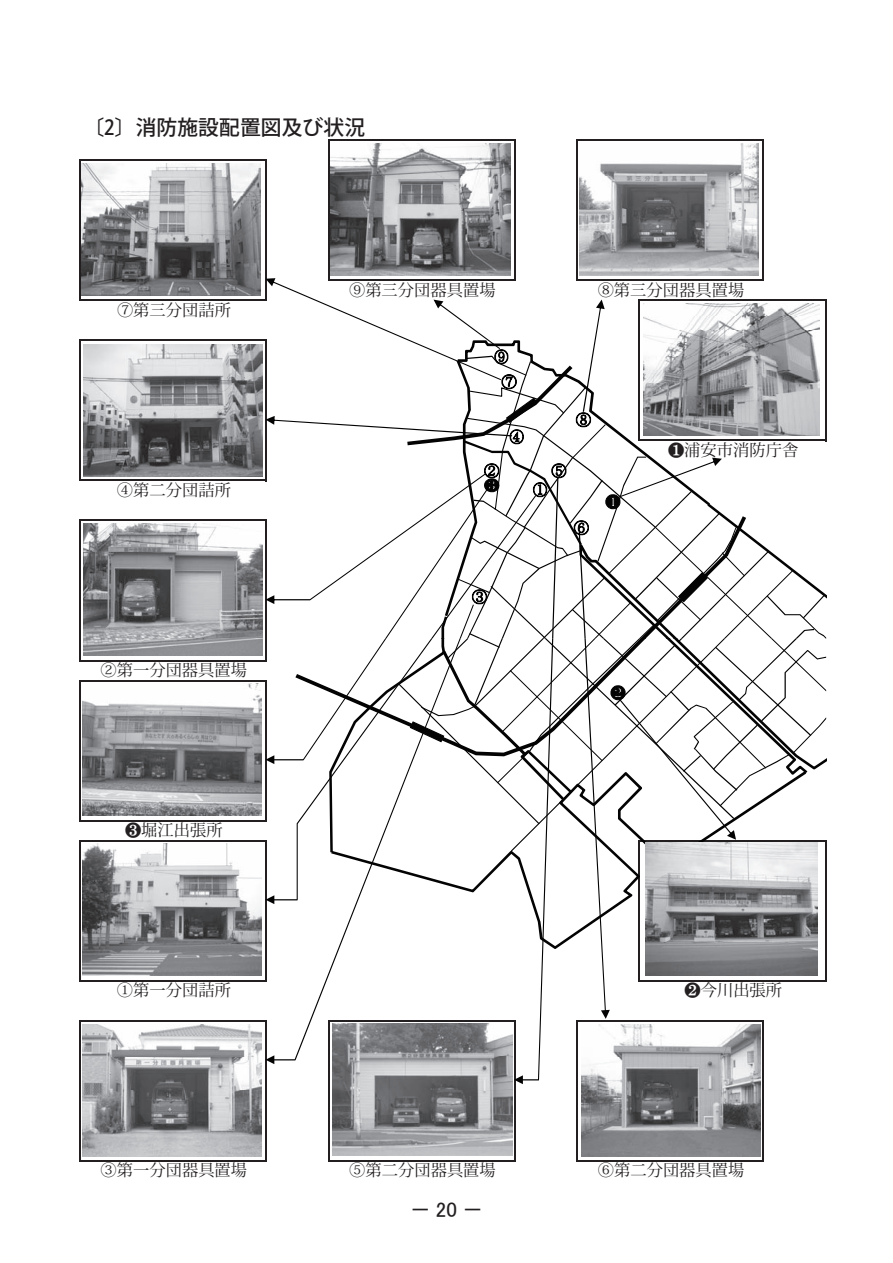
<style>
.page{position:relative;width:893px;height:1263px;background:#fff}
.page>*{position:absolute;margin:0;border:0;box-sizing:border-box;transform-origin:0 0}
.t1{font:21px "MS Gothic";color:#231f20}
.t2{font:500 20.7px "Koz Go Pr 6 N";letter-spacing:.01em;color:#231f20}
.t3{font:16.35px "Koz Min Pr 6 N";color:#231f20}
.s1{font-family:"MS Mincho"}
.s2{font-family:"MS P Gothic"}
</style>
<div class="page">
<hr style="left:329px;top:140px;width:187px;height:1px;background:#231f20">
<hr style="left:81px;top:300px;width:186px;height:1px;background:#231f20">
<hr style="left:79px;top:160px;width:2px;height:141px;background:#231f20">
<hr style="left:266px;top:161px;width:1px;height:140px;background:#231f20">
<hr style="left:79px;top:340px;width:2px;height:141px;background:#231f20">
<hr style="left:328px;top:140px;width:1px;height:141px;background:#231f20">
<hr style="left:514px;top:141px;width:2px;height:140px;background:#231f20">
<hr style="left:576px;top:140px;width:2px;height:141px;background:#231f20">
<hr style="left:763px;top:141px;width:1px;height:140px;background:#231f20">
<hr style="left:79px;top:520px;width:2px;height:118px;background:#231f20">
<hr style="left:578px;top:140px;width:186px;height:1px;background:#231f20">
<hr style="left:81px;top:160px;width:186px;height:1px;background:#231f20">
<hr style="left:81px;top:340px;width:186px;height:1px;background:#231f20">
<hr style="left:81px;top:480px;width:186px;height:1px;background:#231f20">
<hr style="left:81px;top:520px;width:186px;height:1px;background:#231f20">
<img style="left:331px;top:144px;width:179px;height:132px">
<img style="left:81px;top:164px;width:180px;height:132px">
<img style="left:83px;top:345px;width:180px;height:132px">
<img style="left:83px;top:524px;width:180px;height:132px">
<img style="left:579px;top:144px;width:180px;height:132px">
<hr style="left:79px;top:638px;width:2px;height:23px;background:#231f20">
<hr style="left:79px;top:680px;width:2px;height:141px;background:#231f20">
<hr style="left:81px;top:840px;width:186px;height:1px;background:#231f20">
<hr style="left:81px;top:980px;width:186px;height:1px;background:#231f20">
<hr style="left:79px;top:840px;width:2px;height:141px;background:#231f20">
<hr style="left:81px;top:1020px;width:186px;height:1px;background:#231f20">
<hr style="left:81px;top:1160px;width:186px;height:1px;background:#231f20">
<hr style="left:329px;top:1160px;width:187px;height:1px;background:#231f20">
<hr style="left:79px;top:1020px;width:2px;height:141px;background:#231f20">
<hr style="left:266px;top:1021px;width:1px;height:140px;background:#231f20">
<hr style="left:328px;top:1020px;width:1px;height:141px;background:#231f20">
<hr style="left:514px;top:1021px;width:2px;height:140px;background:#231f20">
<hr style="left:576px;top:1020px;width:2px;height:141px;background:#231f20">
<hr style="left:763px;top:1021px;width:1px;height:140px;background:#231f20">
<hr style="left:81px;top:660px;width:186px;height:1px;background:#231f20">
<hr style="left:81px;top:680px;width:186px;height:1px;background:#231f20">
<hr style="left:81px;top:820px;width:186px;height:1px;background:#231f20">
<hr style="left:578px;top:1160px;width:186px;height:1px;background:#231f20">
<img style="left:82px;top:684px;width:179px;height:132px">
<img style="left:82px;top:1025px;width:179px;height:132px">
<img style="left:333px;top:1084px;width:179px;height:72px">
<img style="left:82px;top:844px;width:179px;height:132px">
<img style="left:581px;top:1084px;width:180px;height:73px">
<svg style="left:265px;top:278px;width:561px;height:806px"></svg>
<p class="t2" style="left:83px;top:116px;width:283px">〔2〕消防施設配置図及び状況</p>
<p class="t3" style="left:117px;top:300px;width:116px">⑦第三分団詰所</p>
<p class="t3" style="left:117px;top:480px;width:116px">④第二分団詰所</p>
<p class="t3" style="left:101px;top:660px;width:148px">②第一分団器具置場</p>
<p class="t3" style="left:125px;top:821px;width:99px"><span class="s1">❸</span>堀江出張所</p>
<p class="t3" style="left:117px;top:981px;width:116px">①第一分団詰所</p>
<p class="t3" style="left:101px;top:1161px;width:148px">③第一分団器具置場</p>
<p class="t3" style="left:349px;top:280px;width:148px">⑨第三分団器具置場</p>
<p class="t3" style="left:598px;top:280px;width:148px">⑧第三分団器具置場</p>
<p class="t3" style="left:668px;top:440px;width:132px"><span class="s1">❶</span>浦安市消防庁舎</p>
<p class="t3" style="left:684px;top:981px;width:99px"><span class="s1">❷</span>今川出張所</p>
<p class="t3" style="left:349px;top:1161px;width:148px">⑤第二分団器具置場</p>
<p class="t3" style="left:598px;top:1161px;width:148px">⑥第二分団器具置場</p>
<p class="t2" style="left:421px;top:1198px;width:64px">ー20ー</p>
<p class="t1" style="left:410px;top:1199px;width:75px">－<span class="s2">20</span>－</p>
</div>
